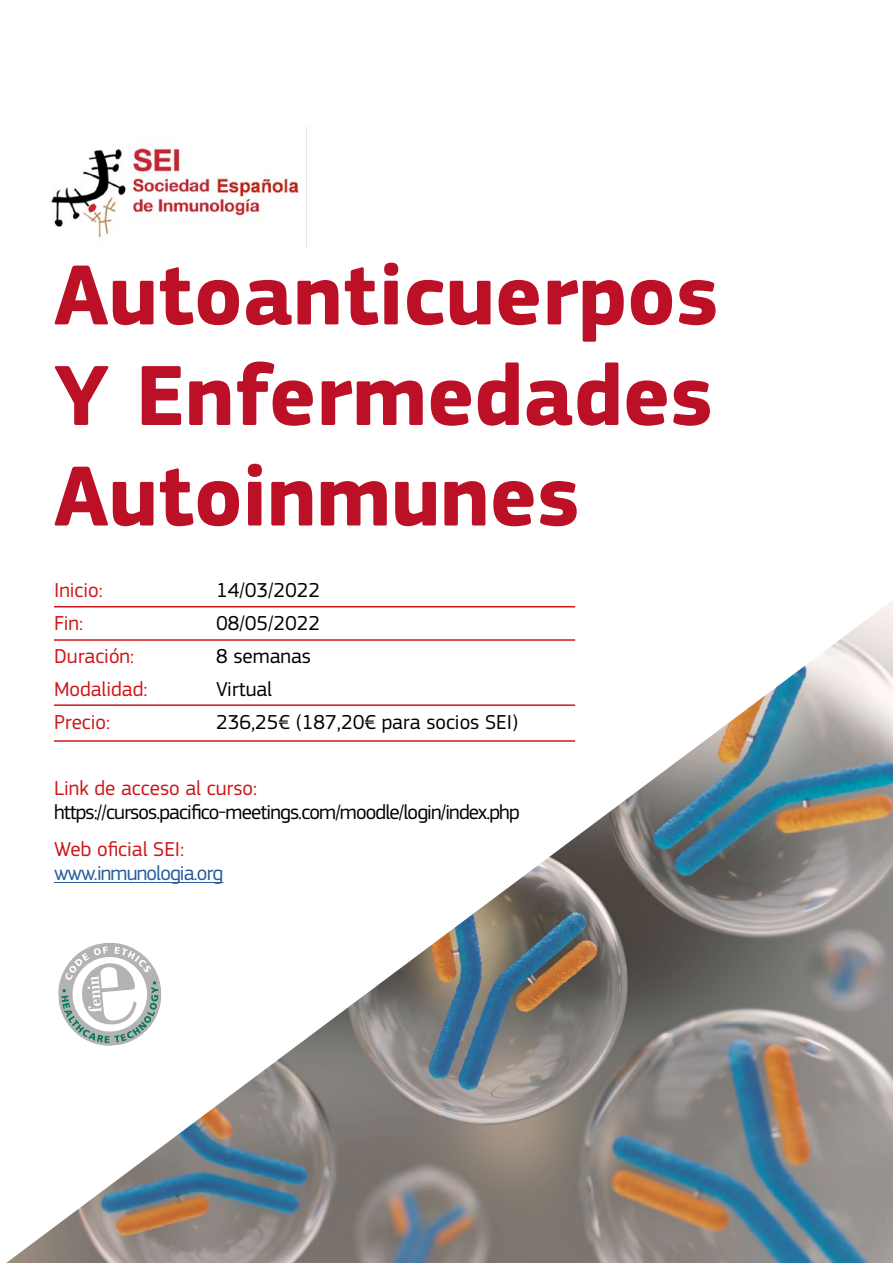
<style>
.page{position:relative;width:893px;height:1263px;background:#fff}
.page>*{position:absolute;margin:0;border:0;box-sizing:border-box;transform-origin:0 0}
.t1{font:700 88.5px/100.5px "Amadeus";color:#bb1026;text-align:justify}
.t2{font:21px "Amadeus";letter-spacing:-.03em;color:#000}
.t3{font:21px "Amadeus";color:#cd1719}
.t4{font:21px "Amadeus";color:#000}
.t5{font:21px "Amadeus";letter-spacing:-.04em;color:#275b9b}
</style>
<div class="page">
<img style="left:51px;top:126px;width:256px;height:121px">
<img style="left:6px;top:600px;width:887px;height:663px">
<svg style="left:54px;top:938px;width:112px;height:112px"></svg>
<h1 class="t1" style="left:54px;top:248px;width:666px">Autoanticuerpos Y Enfermedades Autoinmunes</h1>
<p class="t3" style="left:54px;top:578px;width:50px">Inicio:</p>
<p class="t2" style="left:216px;top:578px;width:106px">14/03/2022</p>
<p class="t3" style="left:54px;top:611px;width:31px">Fin:</p>
<p class="t2" style="left:216px;top:611px;width:106px">08/05/2022</p>
<p class="t3" style="left:54px;top:644px;width:82px">Duración:</p>
<p class="t4" style="left:216px;top:644px;width:97px">8 semanas</p>
<p class="t3" style="left:54px;top:677px;width:95px">Modalidad:</p>
<p class="t4" style="left:216px;top:677px;width:58px">Virtual</p>
<p class="t3" style="left:54px;top:710px;width:58px">Precio:</p>
<p class="t4" style="left:216px;top:710px;width:304px">236,25€ (187,20€ para socios SEI)</p>
<p class="t3" style="left:54px;top:775px;width:205px">Link de acceso al curso:</p>
<p class="t2" style="left:54px;top:799px;width:467px">https://cursos.pacifico-meetings.com/moodle/login/index.php</p>
<p class="t3" style="left:54px;top:837px;width:132px">Web oficial SEI:</p>
<p class="t5" style="left:54px;top:861px;width:171px">www.inmunologia.org</p>
</div>
